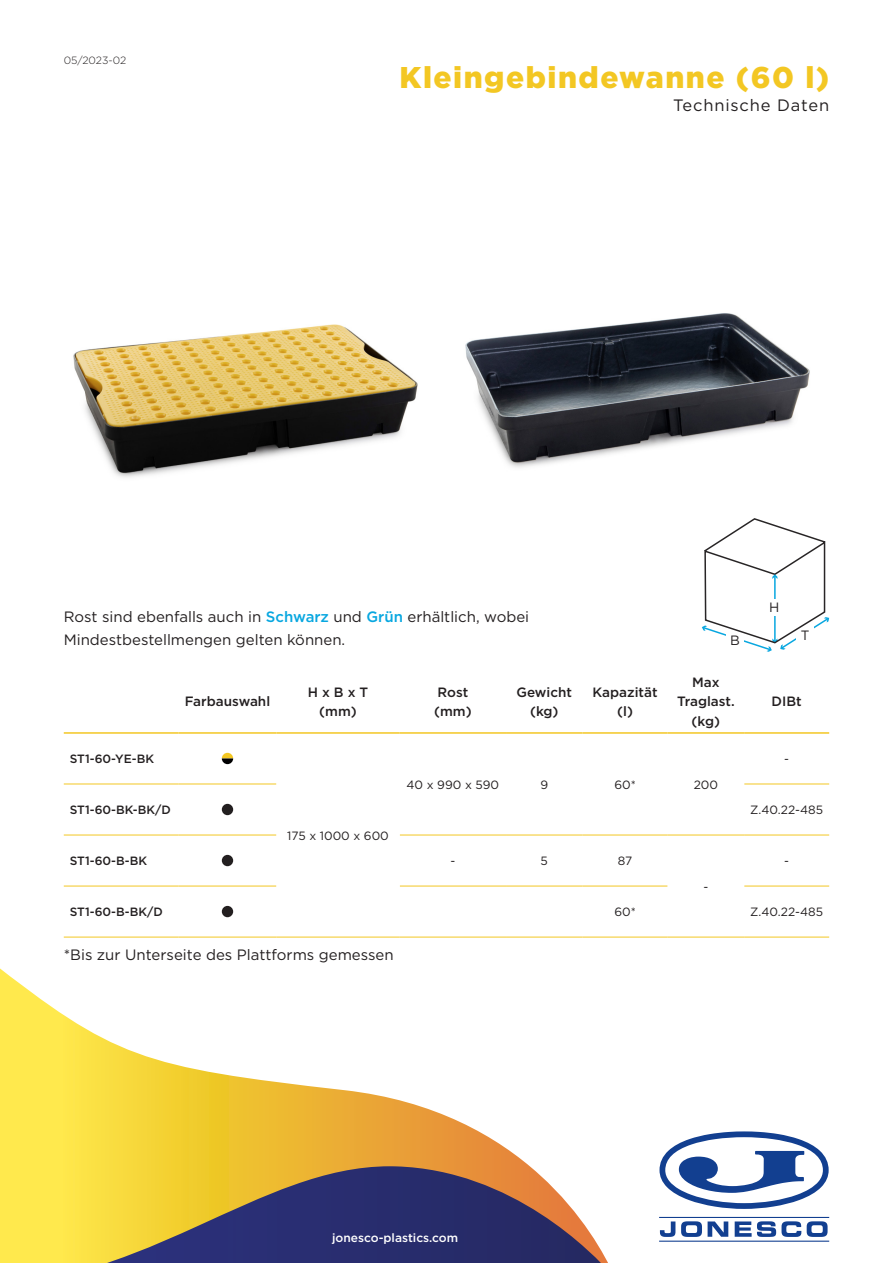
<style>
.page{position:relative;width:893px;height:1263px;background:#fff}
.page>*{position:absolute;margin:0;border:0;box-sizing:border-box;transform-origin:0 0}
.t1{font:900 30px "Gotham";letter-spacing:.05em;color:#f3c723}
.t2{font:16.5px "Gotham";letter-spacing:.05em;color:#231f20}
.t3{font:15px/22.5px "Gotham";color:#231f20}
.Table_Header{font:500 13.5px/19.5px "Gotham";color:#231f20;text-align:center}
.t4{font:13.5px "Gotham";color:#231f20}
.Table_Body{font:12px "Gotham";color:#231f20}
.Table_Part{font:500 12px "Gotham";color:#231f20}
.t5{font:500 12px "Gotham";color:#fff}
.t6{font:300 10.5px "Gotham";color:#231f20}
.s1{font-weight:500;color:#08a7e0}
</style>
<div class="page">
<svg style="left:0;top:968px;width:530px;height:295px"></svg>
<svg style="left:62px;top:1166px;width:546px;height:97px;background:#817261"></svg>
<svg style="left:659px;top:1131px;width:170px;height:111px"></svg>
<img style="left:465px;top:313px;width:345px;height:155px">
<img style="left:73px;top:324px;width:345px;height:154px">
<svg style="left:64px;top:752px;width:765px;height:185px"></svg>
<hr style="left:64px;top:732px;width:115px;height:2px;background:#f3c723">
<hr style="left:179px;top:732px;width:97px;height:2px;background:#f3c723">
<hr style="left:276px;top:732px;width:124px;height:2px;background:#f3c723">
<hr style="left:400px;top:732px;width:106px;height:2px;background:#f3c723">
<hr style="left:506px;top:732px;width:77px;height:2px;background:#f3c723">
<hr style="left:583px;top:732px;width:85px;height:2px;background:#f3c723">
<hr style="left:668px;top:732px;width:76px;height:2px;background:#f3c723">
<hr style="left:744px;top:732px;width:85px;height:2px;background:#f3c723">
<hr style="left:64px;top:784px;width:115px;height:1px;background:#f3c723">
<hr style="left:179px;top:784px;width:97px;height:1px;background:#f3c723">
<hr style="left:744px;top:784px;width:85px;height:1px;background:#f3c723">
<hr style="left:64px;top:835px;width:115px;height:1px;background:#f3c723">
<hr style="left:179px;top:835px;width:97px;height:1px;background:#f3c723">
<hr style="left:400px;top:835px;width:106px;height:1px;background:#f3c723">
<hr style="left:506px;top:835px;width:77px;height:1px;background:#f3c723">
<hr style="left:583px;top:835px;width:85px;height:1px;background:#f3c723">
<hr style="left:668px;top:835px;width:76px;height:1px;background:#f3c723">
<hr style="left:744px;top:835px;width:85px;height:1px;background:#f3c723">
<hr style="left:64px;top:886px;width:115px;height:1px;background:#f3c723">
<hr style="left:179px;top:886px;width:97px;height:1px;background:#f3c723">
<hr style="left:400px;top:886px;width:106px;height:1px;background:#f3c723">
<hr style="left:506px;top:886px;width:77px;height:1px;background:#f3c723">
<hr style="left:583px;top:886px;width:84px;height:1px;background:#f3c723">
<hr style="left:744px;top:886px;width:85px;height:1px;background:#f3c723">
<hr style="left:64px;top:937px;width:115px;height:1px;background:#f3c723">
<hr style="left:179px;top:937px;width:97px;height:1px;background:#f3c723">
<hr style="left:276px;top:937px;width:124px;height:1px;background:#f3c723">
<hr style="left:400px;top:937px;width:106px;height:1px;background:#f3c723">
<hr style="left:506px;top:937px;width:77px;height:1px;background:#f3c723">
<hr style="left:583px;top:937px;width:85px;height:1px;background:#f3c723">
<hr style="left:668px;top:937px;width:76px;height:1px;background:#f3c723">
<hr style="left:744px;top:937px;width:85px;height:1px;background:#f3c723">
<svg style="left:222px;top:753px;width:11px;height:11px"></svg>
<div style="left:222px;top:804px;width:11px;height:11px;background:#231f20;border-radius:50%"></div>
<div style="left:222px;top:855px;width:11px;height:11px;background:#231f20;border-radius:50%"></div>
<div style="left:222px;top:906px;width:11px;height:11px;background:#231f20;border-radius:50%"></div>
<svg style="left:702px;top:518px;width:128px;height:134px"></svg>
<div style="left:765px;top:599px;width:18px;height:16px;background:#fff"></div>
<p class="t6" style="left:64px;top:53px;width:64px">05/2023-02</p>
<h1 class="t1" style="left:400px;top:56px;width:431px">Kleingebindewanne (60 l)</h1>
<p class="t2" style="left:673px;top:95px;width:158px">Technische Daten</p>
<p class="t3" style="left:64px;top:605px;width:467px">Rost sind ebenfalls auch in <span class="s1">Schwarz</span> und <span class="s1">Grün</span> erhältlich, wobei<br>Mindestbestellmengen gelten können.</p>
<p class="Table_Part" style="left:70px;top:751px;width:86px">ST1-60-YE-BK</p>
<p class="Table_Header" style="left:185px;top:692px;width:87px">Farbauswahl</p>
<p class="Table_Header" style="left:308px;top:682px;width:62px">H x B x T</p>
<p class="Table_Header" style="left:319px;top:701px;width:39px">(mm)</p>
<p class="Table_Header" style="left:437px;top:682px;width:32px">Rost</p>
<p class="Table_Header" style="left:434px;top:701px;width:39px">(mm)</p>
<p class="Table_Header" style="left:516px;top:682px;width:57px">Gewicht</p>
<p class="Table_Header" style="left:530px;top:701px;width:30px">(kg)</p>
<p class="Table_Header" style="left:593px;top:682px;width:66px">Kapazität</p>
<p class="Table_Header" style="left:617px;top:701px;width:17px">(l)</p>
<p class="t4" style="left:730px;top:631px;width:11px">B</p>
<p class="Table_Header" style="left:677px;top:672px;width:59px">Max<br>Traglast.</p>
<p class="Table_Header" style="left:692px;top:711px;width:30px">(kg)</p>
<p class="Table_Body" style="left:407px;top:777px;width:94px">40 x 990 x 590</p>
<p class="Table_Body" style="left:540px;top:777px;width:9px">9</p>
<p class="Table_Body" style="left:614px;top:777px;width:23px">60*</p>
<p class="Table_Body" style="left:694px;top:777px;width:26px">200</p>
<p class="t4" style="left:769px;top:599px;width:12px">H</p>
<p class="t4" style="left:801px;top:626px;width:10px">T</p>
<p class="Table_Header" style="left:772px;top:692px;width:32px">DIBt</p>
<p class="Table_Body" style="left:784px;top:751px;width:6px">-</p>
<p class="Table_Part" style="left:70px;top:802px;width:103px">ST1-60-BK-BK/D</p>
<p class="Table_Body" style="left:750px;top:802px;width:74px">Z.40.22-485</p>
<p class="Table_Body" style="left:287px;top:828px;width:103px">175 x 1000 x 600</p>
<p class="Table_Part" style="left:70px;top:853px;width:79px">ST1-60-B-BK</p>
<p class="Table_Body" style="left:450px;top:853px;width:6px">-</p>
<p class="Table_Body" style="left:541px;top:853px;width:9px">5</p>
<p class="Table_Body" style="left:618px;top:853px;width:16px">87</p>
<p class="Table_Body" style="left:703px;top:879px;width:6px">-</p>
<p class="Table_Body" style="left:784px;top:853px;width:6px">-</p>
<p class="Table_Part" style="left:70px;top:904px;width:94px">ST1-60-B-BK/D</p>
<p class="Table_Body" style="left:614px;top:904px;width:23px">60*</p>
<p class="Table_Body" style="left:750px;top:904px;width:74px">Z.40.22-485</p>
<p class="t3" style="left:64px;top:943px;width:331px">*Bis zur Unterseite des Plattforms gemessen</p>
<p class="t5" style="left:332px;top:1229px;width:128px">jonesco-plastics.com</p>
</div>
